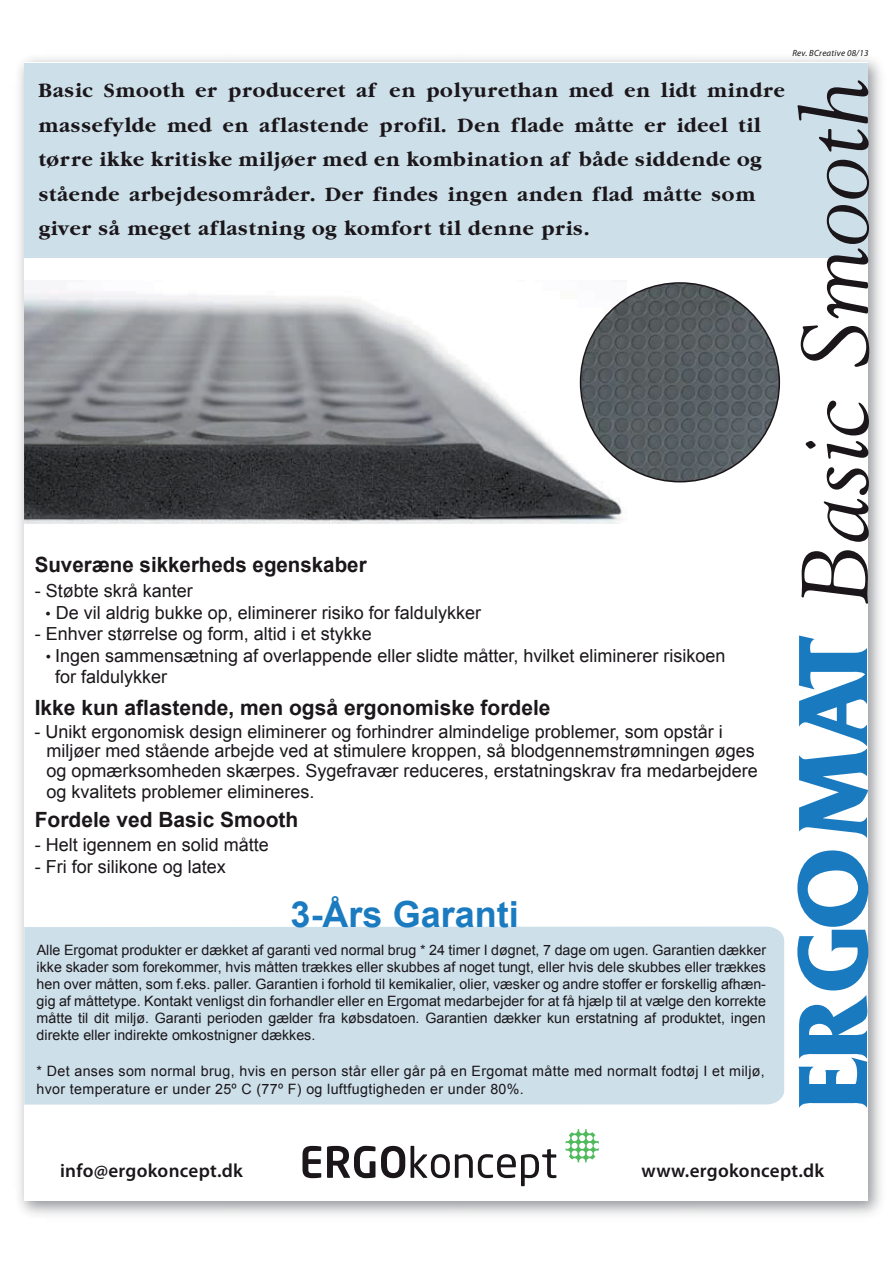
<style>
.page{position:relative;width:893px;height:1263px;background:#fff}
.page>*{position:absolute;margin:0;border:0;box-sizing:border-box;transform-origin:0 0}
.t1{font:italic 94.5px "Goudy Old Style BT";letter-spacing:.015em;color:#1a161a;scale:1.07 1}
.t2{font:700 36px "Arial";color:#1b7bc0}
.t3{font:700 21px/34.5px "Garamond";letter-spacing:.035em;color:#1a161a}
.t4{font:700 21px "Arial";color:#1a161a}
.t5{font:600 19.05px "Myriad Pro";letter-spacing:.015em;color:#1a161a}
.t6{font:18px/20px "Arial";color:#1a161a}
.t7{font:14.25px/17.1px "Arial";letter-spacing:.025em;color:#1a161a;text-align:justify}
.t8{font:italic 9px "Myriad Pro";letter-spacing:.02em;color:#1a161a}
.s1{font-size:15px}
.s2{font-family:"Friz Quadrata";font-weight:700;font-style:normal;font-size:103.2px;color:#197ac0}
</style>
<div class="page">
<img style="left:19px;top:58px;width:862px;height:1157px">
<div style="left:24px;top:63px;width:843px;height:1138px;background:#fff"></div>
<div style="left:24px;top:63px;width:843px;height:195px;background:#cddfe9"></div>
<img style="left:24px;top:291px;width:603px;height:233px">
<img style="left:581px;top:283px;width:198px;height:199px;border-radius:99px">
<div style="left:24px;top:926px;width:760px;height:178px;background:#cddfe9"></div>
<svg style="left:565px;top:1129px;width:34px;height:33px"></svg>
<svg style="left:302px;top:1146px;width:254px;height:40px"></svg>
<p class="t8" style="left:792px;top:47px;width:78px">Rev. BCreative 08/13</p>
<p class="t3" style="left:39px;top:73px;width:748px">Basic Smooth er produceret af en polyurethan med en lidt mindre massefylde med en aflastende profil. Den flade måtte er ideel til tørre ikke kritiske miljøer med en kombination af både siddende og stående arbejdesområder. Der findes ingen anden flad måtte som giver så meget aflastning og komfort til denne pris.</p>
<h3 class="t4" style="left:35px;top:551px;width:333px">Suveræne sikkerheds egenskaber</h3>
<p class="t6" style="left:35px;top:581px;width:160px">- Støbte skrå kanter</p>
<p class="t6" style="left:46px;top:602px;width:437px"><span class="s1">•</span> De vil aldrig bukke op, eliminerer risiko for faldulykker</p>
<p class="t6" style="left:35px;top:624px;width:339px">- Enhver størrelse og form, altid i et stykke</p>
<p class="t6" style="left:55px;top:645px;width:672px;line-height:21.6px;text-indent:-10px"><span class="s1">•</span> Ingen sammensætning af overlappende eller slidte måtter, hvilket eliminerer risikoen for faldulykker</p>
<h3 class="t4" style="left:35px;top:694px;width:517px">Ikke kun aflastende, men også ergonomiske fordele</h3>
<p class="t6" style="left:46px;top:722px;width:713px;text-indent:-12px">- Unikt ergonomisk design eliminerer og forhindrer almindelige problemer, som opstår i miljøer med stående arbejde ved at stimulere kroppen, så blodgennemstrømningen øges og opmærksomheden skærpes. Sygefravær reduceres, erstatningskrav fra medarbejdere og kvalitets problemer elimineres.</p>
<h3 class="t4" style="left:35px;top:806px;width:265px">Fordele ved Basic Smooth</h3>
<p class="t6" style="left:35px;top:834px;width:236px">- Helt igennem en solid måtte</p>
<p class="t6" style="left:35px;top:856px;width:193px">- Fri for silikone og latex</p>
<h2 class="t2" style="left:291px;top:890px;width:230px">3-Års Garanti</h2>
<p class="t7" style="left:37px;top:941px;width:731px">Alle Ergomat produkter er dækket af garanti ved normal brug * 24 timer I døgnet, 7 dage om ugen. Garantien dækker ikke skader som forekommer, hvis måtten trækkes eller skubbes af noget tungt, eller hvis dele skubbes eller trækkes hen over måtten, som f.eks. paller. Garantien i forhold til kemikalier, olier, væsker og andre stoffer er forskellig afhæn&shy;gig af måttetype. Kontakt venligst din forhandler eller en Ergomat medarbejder for at få hjælp til at vælge den korrekte måtte til dit miljø. Garanti perioden gælder fra købsdatoen. Garantien dækker kun erstatning af produktet, ingen direkte eller indirekte omkostnigner dækkes.</p>
<p class="t7" style="left:37px;top:1062px;width:730px;line-height:18px">* Det anses som normal brug, hvis en person står eller går på en Ergomat måtte med normalt fodtøj I et miljø, hvor temperature er under 25º C (77º F) og luftfugtigheden er under 80%.</p>
<h1 class="t1" style="left:777px;top:1109px;width:964px;rotate:-90deg"><span class="s2">ERGOMAT</span> Basic Smooth</h1>
<h3 class="t5" style="left:60px;top:1158px;width:184px">info@ergokoncept.dk</h3>
<h3 class="t5" style="left:641px;top:1158px;width:184px">www.ergokoncept.dk</h3>
</div>
